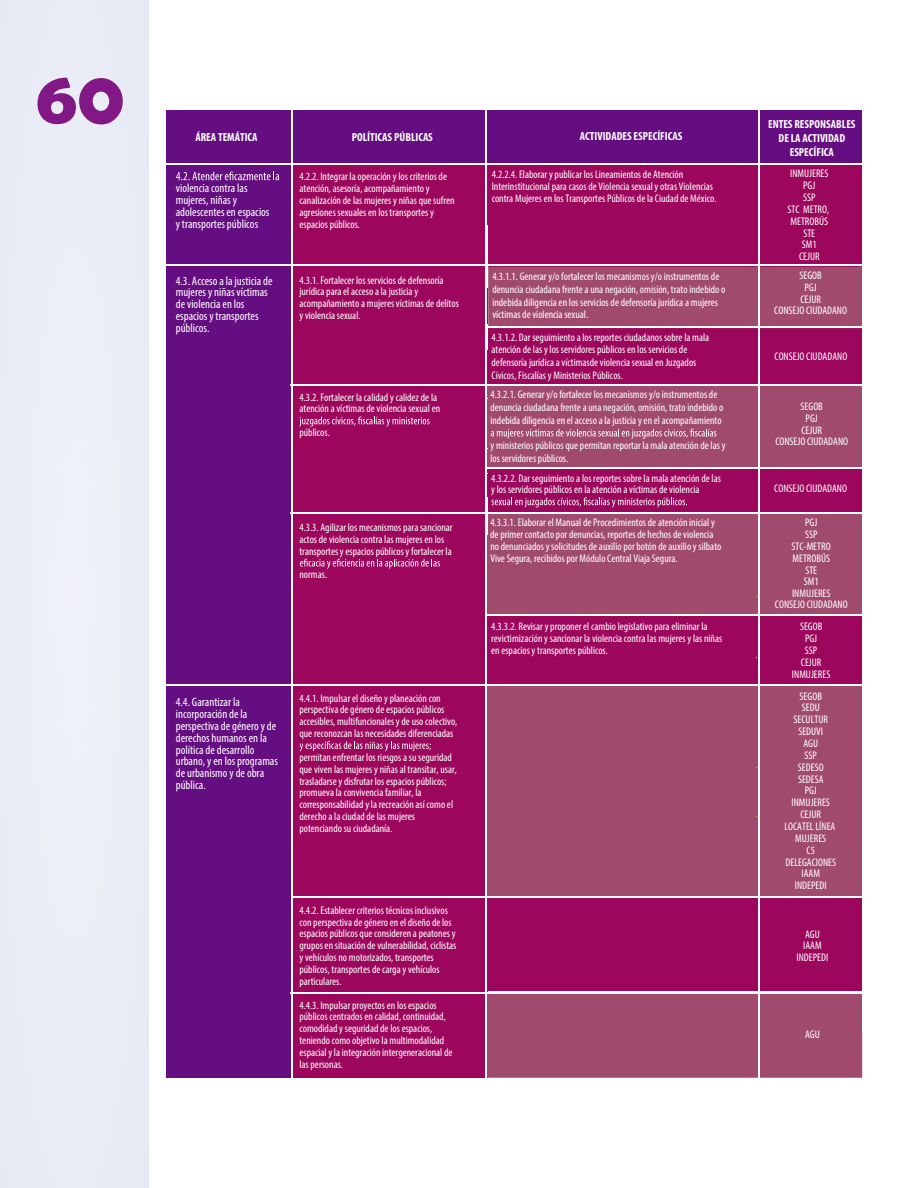
<style>
.page{position:relative;width:918px;height:1188px;background:#fff}
.page>*{position:absolute;margin:0;border:0;box-sizing:border-box;transform-origin:0 0}
.t1{font:700 75px "Berlin Sans FB Demi";color:#821885}
.t2{font:condensed 12.3px/11.9px "Myriad Pro";color:#fff}
.t3{font:700 condensed 11.7px/14.1px "Myriad Pro";color:#fff;text-align:center}
.t4{font:condensed 11.1px/11.9px "Myriad Pro";color:#fff}
</style>
<div class="page">
<div style="left:0;top:0;width:148px;height:1188px;background:#eaedf5"></div>
<div style="left:488px;top:164px;width:374px;height:103px;background:#9c065c"></div>
<div style="left:488px;top:327px;width:374px;height:58px;background:#9c065c"></div>
<div style="left:488px;top:468px;width:374px;height:45px;background:#9c065c"></div>
<div style="left:488px;top:615px;width:374px;height:70px;background:#9c065c"></div>
<div style="left:488px;top:897px;width:374px;height:94px;background:#9c065c"></div>
<div style="left:292px;top:161px;width:195px;height:917px;background:#9c065c"></div>
<div style="left:166px;top:110px;width:696px;height:54px;background:#650e81"></div>
<div style="left:166px;top:163px;width:126px;height:915px;background:#650e81"></div>
<hr style="left:292px;top:164px;width:1px;height:61px;background:#fff">
<div style="left:488px;top:267px;width:374px;height:61px;background:#a04b6e"></div>
<div style="left:487px;top:385px;width:375px;height:83px;background:#a04b6e"></div>
<div style="left:487px;top:513px;width:375px;height:102px;background:#a04b6e"></div>
<div style="left:487px;top:993px;width:375px;height:85px;background:#a04b6e"></div>
<div style="left:487px;top:684px;width:375px;height:213px;background:#a04b6e"></div>
<hr style="left:487px;top:498px;width:1px;height:37px;background:#fff">
<hr style="left:165px;top:163px;width:698px;height:2px;background:#fff">
<hr style="left:165px;top:264px;width:698px;height:2px;background:#fff">
<hr style="left:291px;top:384px;width:572px;height:2px;background:#fff">
<hr style="left:486px;top:467px;width:377px;height:2px;background:#fff">
<hr style="left:486px;top:615px;width:377px;height:1px;background:#fff">
<hr style="left:291px;top:512px;width:572px;height:1px;background:#fff">
<hr style="left:166px;top:684px;width:697px;height:2px;background:#fff">
<hr style="left:292px;top:897px;width:571px;height:1px;background:#fff">
<hr style="left:291px;top:992px;width:572px;height:2px;background:#fff">
<hr style="left:485px;top:327px;width:378px;height:1px;background:#fff">
<hr style="left:758px;top:110px;width:2px;height:968px;background:#fff">
<hr style="left:485px;top:110px;width:2px;height:968px;background:#fff">
<hr style="left:291px;top:110px;width:1px;height:968px;background:#fff">
<svg style="left:176px;top:172px;width:103px;height:8px"></svg>
<svg style="left:299px;top:417px;width:131px;height:10px"></svg>
<svg style="left:491px;top:429px;width:225px;height:10px"></svg>
<svg style="left:491px;top:497px;width:196px;height:11px"></svg>
<svg style="left:300px;top:559px;width:140px;height:10px"></svg>
<svg style="left:300px;top:741px;width:131px;height:10px"></svg>
<h1 class="t1" style="left:36px;top:54px;width:90px">60</h1>
<p class="t3" style="left:195px;top:130px;width:64px">ÁREA TEMÁTICA</p>
<p class="t3" style="left:352px;top:130px;width:83px">POLÍTICAS PÚBLICAS</p>
<p class="t3" style="left:768px;top:116px;width:89px">ENTES RESPONSABLES<br>DE LA ACTIVIDAD<br>ESPECÍFICA</p>
<p class="t3" style="left:580px;top:129px;width:104px">ACTIVIDADES ESPECÍFICAS</p>
<p class="t2" style="left:176px;top:182px;width:95px">violencia contra las mujeres, niñas y adolescentes en espacios y transportes públicos</p>
<p class="t4" style="left:299px;top:170px;width:157px">4.2.2. Integrar la operación y los criterios de atención, asesoría, acompañamiento y canalización de las mujeres y niñas que sufren agresiones sexuales en los transportes y espacios públicos.</p>
<p class="t4" style="left:492px;top:168px;width:226px">4.2.2.4. Elaborar y publicar los Lineamientos de Atención<br>Interinstitucional para casos de Violencia sexual y otras Violencias contra Mujeres en los Transportes Públicos de la Ciudad de México.</p>
<p class="t4" style="left:788px;top:168px;width:43px;text-align:center">INMUJERES<br>PGJ<br>SSP<br>STC METRO,<br>METROBÚS<br>STE<br>SM1<br>CEJUR</p>
<p class="t2" style="left:176px;top:274px;width:98px">4.3. Acceso a la justicia de mujeres y niñas víctimas de violencia en los espacios y transportes públicos.</p>
<p class="t4" style="left:299px;top:274px;width:161px">4.3.1. Fortalecer los servicios de defensoría jurídica para el acceso a la justicia y acompañamiento a mujeres víctimas de delitos y violencia sexual.</p>
<p class="t4" style="left:492px;top:270px;width:235px;line-height:12.8px">4.3.1.1. Generar y/o fortalecer los mecanismos y/o instrumentos de denuncia ciudadana frente a una negación, omisión, trato indebido o indebida diligencia en los servicios de defensoría jurídica a mujeres víctimas de violencia sexual.</p>
<p class="t4" style="left:774px;top:269px;width:74px;text-align:center">SEGOB<br>PGJ<br>CEJUR<br>CONSEJO CIUDADANO</p>
<p class="t4" style="left:492px;top:330px;width:219px;line-height:12.8px">4.3.1.2. Dar seguimiento a los reportes ciudadanos sobre la mala atención de las y los servidores públicos en los servicios de defensoría jurídica a víctimasde violencia sexual en Juzgados Cívicos, Fiscalías y Ministerios Públicos.</p>
<p class="t4" style="left:775px;top:350px;width:74px">CONSEJO CIUDADANO</p>
<p class="t4" style="left:299px;top:391px;width:142px">4.3.2. Fortalecer la calidad y calidez de la atención a víctimas de violencia sexual en</p>
<p class="t4" style="left:299px;top:426px;width:32px">públicos.</p>
<p class="t4" style="left:299px;top:521px;width:155px">4.3.3. Agilizar los mecanismos para sancionar actos de violencia contra las mujeres en los transportes y espacios públicos y fortalecer la</p>
<p class="t4" style="left:299px;top:569px;width:29px">normas.</p>
<p class="t2" style="left:176px;top:696px;width:104px">4.4. Garantizar la incorporación de la perspectiva de género y de derechos humanos en la política de desarrollo urbano, y en los programas de urbanismo y de obra pública.</p>
<p class="t4" style="left:299px;top:692px;width:159px">4.4.1. Impulsar el diseño y planeación con perspectiva de género de espacios públicos accesibles, multifuncionales y de uso colectivo, que reconozcan las necesidades diferenciadas</p>
<p class="t4" style="left:299px;top:751px;width:159px">permitan enfrentar los riesgos a su seguridad que viven las mujeres y niñas al transitar, usar, trasladarse y disfrutar los espacios públicos; promueva la convivencia familiar, la corresponsabilidad y la recreación así como el derecho a la ciudad de las mujeres potenciando su ciudadanía.</p>
<p class="t4" style="left:299px;top:904px;width:159px">4.4.2. Establecer criterios técnicos inclusivos con perspectiva de género en el diseño de los espacios públicos que consideren a peatones y grupos en situación de vulnerabilidad, ciclistas y vehículos no motorizados, transportes públicos, transportes de carga y vehículos particulares.</p>
<p class="t4" style="left:299px;top:999px;width:155px">4.4.3. Impulsar proyectos en los espacios públicos centrados en calidad, continuidad, comodidad y seguridad de los espacios, teniendo como objetivo la multimodalidad espacial y la integración intergeneracional de las personas.</p>
<p class="t4" style="left:490px;top:388px;width:235px;line-height:12.8px">4.3.2.1. Generar y/o fortalecer los mecanismos y/o instrumentos de denuncia ciudadana frente a una negación, omisión, trato indebido o indebida diligencia en el acceso a la justicia y en el acompañamiento</p>
<p class="t4" style="left:490px;top:439px;width:237px;line-height:12.6px">y ministerios públicos que permitan reportar la mala atención de las y los servidores públicos.</p>
<p class="t4" style="left:775px;top:401px;width:74px;text-align:center">SEGOB<br>PGJ<br>CEJUR<br>CONSEJO CIUDADANO</p>
<p class="t4" style="left:491px;top:472px;width:231px">4.3.2.2. Dar seguimiento a los reportes sobre la mala atención de las y los servidores públicos en la atención a víctimas de violencia</p>
<p class="t4" style="left:774px;top:483px;width:74px">CONSEJO CIUDADANO</p>
<p class="t4" style="left:490px;top:517px;width:233px">4.3.3.1. Elaborar el Manual de Procedimientos de atención inicial y de primer contacto por denuncias, reportes de hechos de violencia no denunciados y solicitudes de auxilio por botón de auxilio y silbato Vive Segura, recibidos por Módulo Central Viaja Segura.</p>
<p class="t4" style="left:775px;top:517px;width:74px;text-align:center">PGJ<br>SSP<br>STC-METRO<br>METROBÚS<br>STE<br>SM1<br>INMUJERES<br>CONSEJO CIUDADANO</p>
<p class="t4" style="left:491px;top:620px;width:233px">4.3.3.2. Revisar y proponer el cambio legislativo para eliminar la revictimización y sancionar la violencia contra las mujeres y las niñas en espacios y transportes públicos.</p>
<p class="t4" style="left:792px;top:621px;width:40px;text-align:center">SEGOB<br>PGJ<br>SSP<br>CEJUR<br>INMUJERES</p>
<p class="t4" style="left:784px;top:690px;width:53px;text-align:center">SEGOB<br>SEDU<br>SECULTUR<br>SEDUVI<br>AGU<br>SSP<br>SEDESO<br>SEDESA<br>PGJ<br>INMUJERES<br>CEJUR<br>LOCATEL LÍNEA<br>MUJERES<br>C5<br>DELEGACIONES<br>IAAM<br>INDEPEDI</p>
<p class="t4" style="left:797px;top:928px;width:33px;text-align:center">AGU<br>IAAM<br>INDEPEDI</p>
<p class="t4" style="left:805px;top:1029px;width:16px">AGU</p>
</div>
